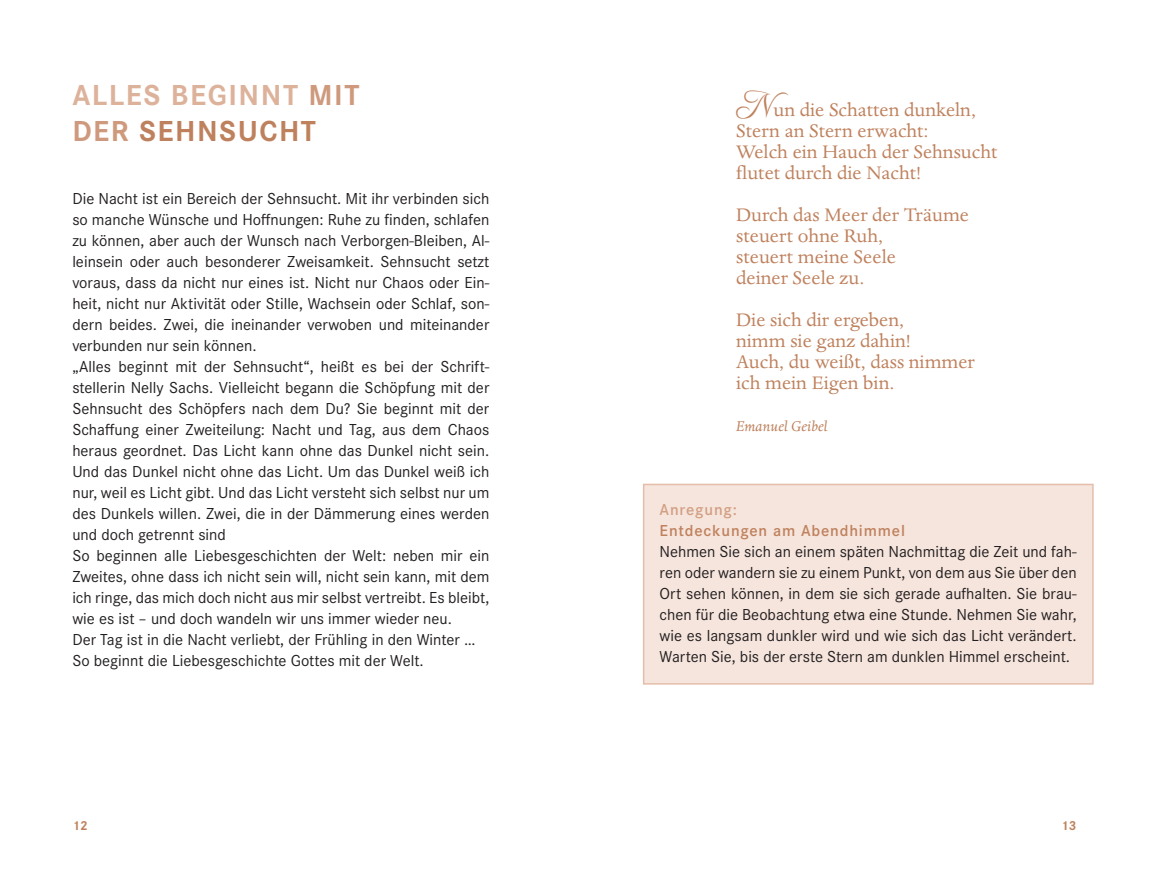
<style>
.page{position:relative;width:1149px;height:893px;background:#fff}
.page>*{position:absolute;margin:0;border:0;box-sizing:border-box;transform-origin:0 0}
.t1{font:700 30px/36px "Corporate S";letter-spacing:.05em;color:#ddb29b}
.t2{font:21px/21px "Dante";color:#bf815d}
.t3{font:16.5px/21px "Corporate S";color:#231f20;text-align:justify}
.t4{font:600 16.5px "Corporate S";letter-spacing:.05em;color:#bf815d}
.t5{font:italic 16.5px "Dante";color:#bf815d}
.t6{font:600 16.5px "Corporate S";letter-spacing:.05em;color:#d29f83}
.t7{font:700 13.5px "Corporate S";color:#bf815d}
.s1{color:#ce997c}
.s2{color:#bf815d}
.s3{font-family:"Freebooter Script";font-size:34.5px}
</style>
<div class="page">
<div style="left:642px;top:484px;width:451px;height:201px;background:#f6e5dd;border:2px solid #e4beab"></div>
<h1 class="t1" style="left:72px;top:76px;width:288px">ALLES BEGINNT <span class="s1">MIT<br>DER</span> <span class="s2">SEHNSUCHT</span></h1>
<p class="t3" style="left:72px;top:188px;width:418px;text-align:left">Die Nacht ist ein Bereich der Sehnsucht. Mit ihr verbinden sich so manche Wünsche und Hoffnungen: Ruhe zu finden, schlafen zu können, aber auch der Wunsch nach Verborgen-Bleiben, Al&shy;leinsein oder auch besonderer Zweisamkeit. Sehnsucht setzt voraus, dass da nicht nur eines ist. Nicht nur Chaos oder Ein&shy;heit, nicht nur Aktivität oder Stille, Wachsein oder Schlaf, son&shy;dern beides. Zwei, die ineinander verwoben und miteinander verbunden nur sein können.<br>„Alles beginnt mit der Sehnsucht“, heißt es bei der Schrift&shy;stellerin Nelly Sachs. Vielleicht begann die Schöpfung mit der Sehnsucht des Schöpfers nach dem Du? Sie beginnt mit der Schaffung einer Zweiteilung: Nacht und Tag, aus dem Chaos heraus geordnet. Das Licht kann ohne das Dunkel nicht sein.<br>Und das Dunkel nicht ohne das Licht. Um das Dunkel weiß ich nur, weil es Licht gibt. Und das Licht versteht sich selbst nur um des Dunkels willen. Zwei, die in der Dämmerung eines werden und doch getrennt sind<br>So beginnen alle Liebesgeschichten der Welt: neben mir ein Zweites, ohne dass ich nicht sein will, nicht sein kann, mit dem ich ringe, das mich doch nicht aus mir selbst vertreibt. Es bleibt, wie es ist – und doch wandeln wir uns immer wieder neu.<br>Der Tag ist in die Nacht verliebt, der Frühling in den Winter … So beginnt die Liebesgeschichte Gottes mit der Welt.</p>
<p class="t2" style="left:736px;top:100px;width:263px"><span class="s3">N</span>un die Schatten dunkeln,<br>Stern an Stern erwacht:<br>Welch ein Hauch der Sehnsucht flutet durch die Nacht!</p>
<p class="t2" style="left:736px;top:205px;width:234px">Durch das Meer der Träume steuert ohne Ruh,<br>steuert meine Seele<br>deiner Seele zu.</p>
<p class="t2" style="left:736px;top:310px;width:240px">Die sich dir ergeben,<br>nimm sie ganz dahin!<br>Auch, du weißt, dass nimmer ich mein Eigen bin.</p>
<p class="t5" style="left:736px;top:417px;width:93px">Emanuel Geibel</p>
<p class="t6" style="left:659px;top:500px;width:79px">Anregung:</p>
<p class="t4" style="left:659px;top:521px;width:247px">Entdeckungen am Abendhimmel</p>
<p class="t3" style="left:659px;top:540px;width:418px">Nehmen Sie sich an einem späten Nachmittag die Zeit und fah&shy;ren oder wandern sie zu einem Punkt, von dem aus Sie über den Ort sehen können, in dem sie sich gerade aufhalten. Sie brau&shy;chen für die Beobachtung etwa eine Stunde. Nehmen Sie wahr, wie es langsam dunkler wird und wie sich das Licht verändert.<br>Warten Sie, bis der erste Stern am dunklen Himmel erscheint.</p>
<p class="t7" style="left:72px;top:816px;width:17px">12</p>
<p class="t7" style="left:1060px;top:816px;width:17px">13</p>
</div>
